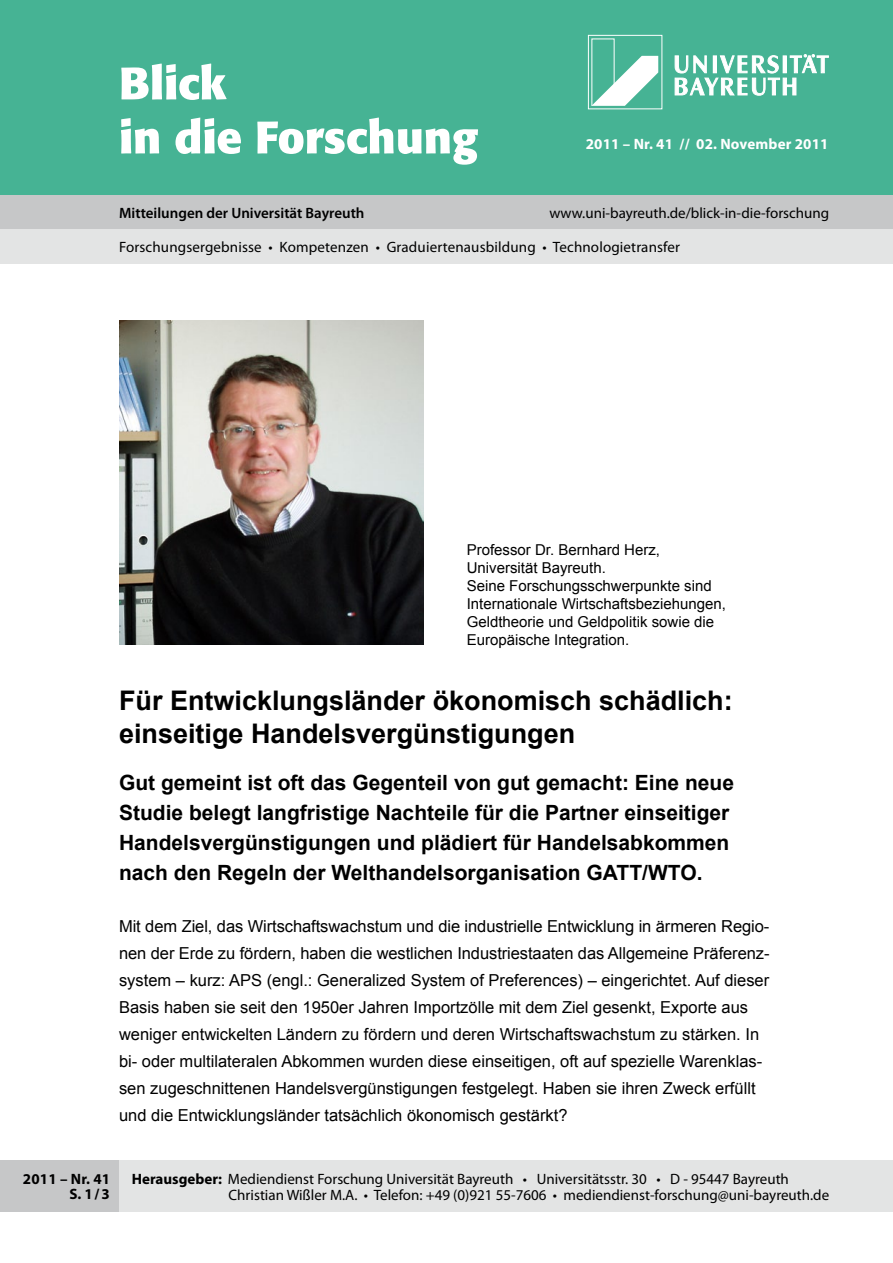
<style>
.page{position:relative;width:893px;height:1263px;background:#fff}
.page>*{position:absolute;margin:0;border:0;box-sizing:border-box;transform-origin:0 0}
.t1{font:700 27px/32.4px "Arial";color:#000}
.t2{font:700 21px/30px "Arial";color:#000}
.t3{font:16.5px/27px "Arial";color:#000}
.t4{font:15px "Myriad Pro";color:#000}
.t5{font:15px/18px "Arial";color:#000}
.t6{font:600 15px "Myriad Pro";color:#000}
.t7{font:700 15px "Myriad Pro";letter-spacing:.01em;color:#fff}
.t8{font:700 15px "Myriad Pro";letter-spacing:.01em;color:#000}
.s1{font-weight:700}
</style>
<div class="page">
<div style="left:111px;top:1161px;width:782px;height:51px;background:#e3e4e4"></div>
<div style="left:0;top:1161px;width:119px;height:51px;background:#c6c7c8"></div>
<div style="left:0;top:0;width:893px;height:196px;background:#46b394"></div>
<div style="left:0;top:196px;width:893px;height:34px;background:#c6c7c8"></div>
<div style="left:0;top:230px;width:893px;height:34px;background:#e3e4e4"></div>
<svg style="left:591px;top:38px;width:67px;height:68px"></svg>
<div style="left:588px;top:35px;width:74px;height:74px;border:1px solid #fff"></div>
<svg style="left:674px;top:54px;width:155px;height:42px"></svg>
<svg style="left:121px;top:118px;width:357px;height:47px"></svg>
<svg style="left:121px;top:64px;width:106px;height:36px"></svg>
<img style="left:119px;top:321px;width:305px;height:324px">
<p class="t7" style="left:586px;top:134px;width:244px">2011 – Nr. 41 // 02. November 2011</p>
<p class="t4" style="left:549px;top:204px;width:281px">www.uni-bayreuth.de/blick-in-die-forschung</p>
<p class="t4" style="left:119px;top:238px;width:563px">Forschungsergebnisse • Kompetenzen • Graduiertenausbildung • Technologietransfer</p>
<p class="t6" style="left:119px;top:204px;width:247px">Mitteilungen der Universität Bayreuth</p>
<p class="t5" style="left:467px;top:541px;width:261px">Professor Dr. Bernhard Herz, Universität Bayreuth.<br>Seine Forschungsschwerpunkte sind Internationale Wirtschaftsbeziehungen, Geldtheorie und Geldpolitik sowie die Europäische Integration.</p>
<h1 class="t1" style="left:119px;top:686px;width:615px">Für Entwicklungsländer ökonomisch schädlich: einseitige Handelsvergünstigungen</h1>
<p class="t2" style="left:119px;top:768px;width:616px">Gut gemeint ist oft das Gegenteil von gut gemacht: Eine neue Studie belegt langfristige Nachteile für die Partner einseitiger Handelsvergünstigungen und plädiert für Handelsabkommen nach den Regeln der Welthandelsorganisation GATT/WTO.</p>
<p class="t3" style="left:119px;top:913px;width:652px">Mit dem Ziel, das Wirtschaftswachstum und die industrielle Entwicklung in ärmeren Regio&shy;nen der Erde zu fördern, haben die westlichen Industriestaaten das Allgemeine Präferenz&shy;system – kurz: APS (engl.: Generalized System of Preferences) – eingerichtet. Auf dieser Basis haben sie seit den 1950er Jahren Importzölle mit dem Ziel gesenkt, Exporte aus weniger entwickelten Ländern zu fördern und deren Wirtschaftswachstum zu stärken. In bi- oder multilateralen Abkommen wurden diese einseitigen, oft auf spezielle Warenklas&shy;sen zugeschnittenen Handelsvergünstigungen festgelegt. Haben sie ihren Zweck erfüllt und die Entwicklungsländer tatsächlich ökonomisch gestärkt?</p>
<p class="t8" style="left:23px;top:1169px;width:89px">2011 – Nr. 41</p>
<p class="t8" style="left:69px;top:1184px;width:42px">S. 1/3</p>
<p class="t4" style="left:132px;top:1169px;width:659px"><span class="s1">Herausgeber:</span> Mediendienst Forschung Universität Bayreuth • Universitätsstr. 30 • D - 95447 Bayreuth</p>
<p class="t4" style="left:229px;top:1185px;width:602px">Christian Wißler M.A. • Telefon: +49 (0)921 55-7606 • mediendienst-forschung@uni-bayreuth.de</p>
</div>
